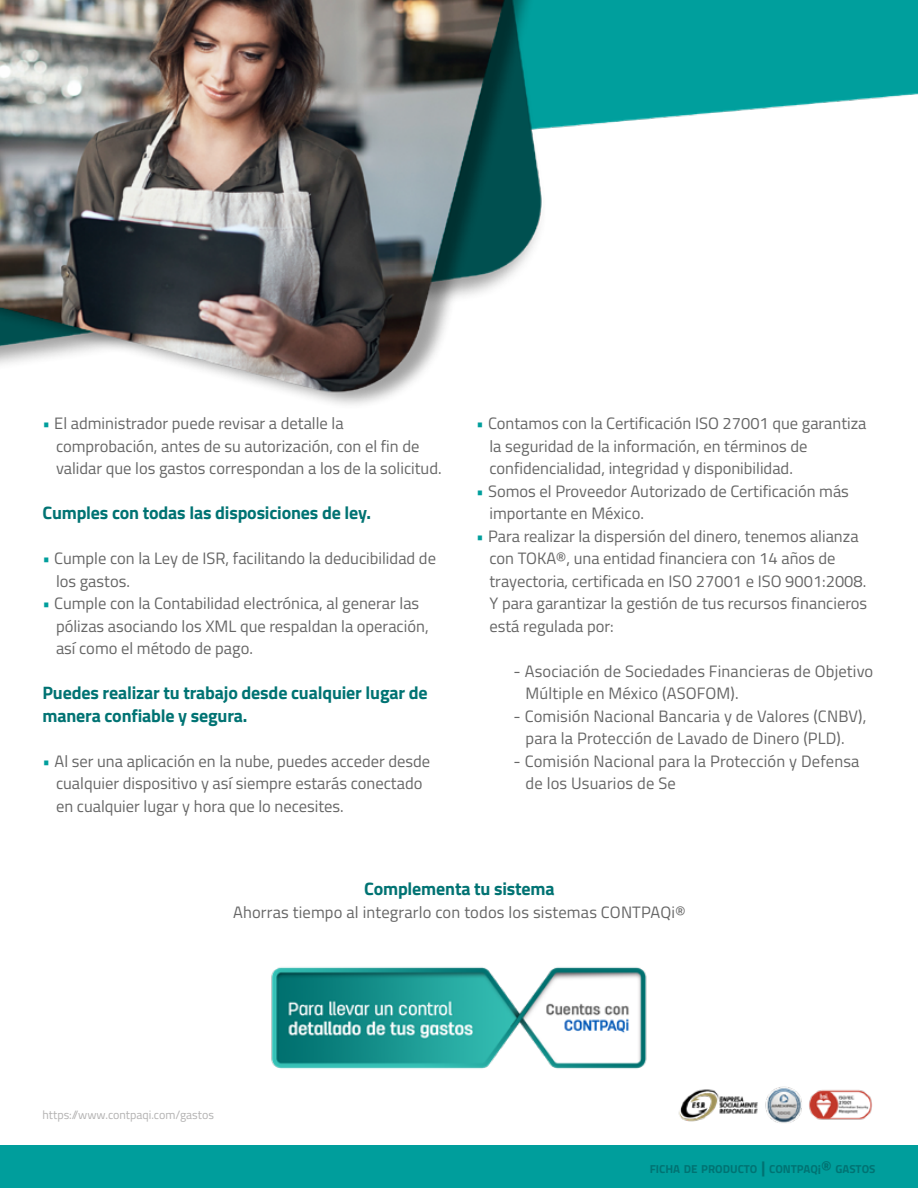
<style>
.page{position:relative;width:918px;height:1188px;background:#fff}
.page>*{position:absolute;margin:0;border:0;box-sizing:border-box;transform-origin:0 0}
.t1{font:700 18px/22.5px "Titillium Web";letter-spacing:-.01em;color:#007373}
.t2{font:16.5px/22.5px "Titillium Web";color:#666}
.t3{font:12px "Titillium Web";color:#b3b2b2}
.t4{font:700 11.55px "Titillium Web";color:#007373}
.s1{color:#009e9c}
.s2{font-size:16.5px}
.s3{font-size:12.75px}
</style>
<div class="page">
<div style="left:0;top:1145px;width:918px;height:43px;background:#009e9c"></div>
<img style="left:0;top:0;width:918px;height:405px">
<img style="left:678px;top:1086px;width:194px;height:37px">
<img style="left:271px;top:967px;width:376px;height:102px">
<p class="t2" style="left:56px;top:411px;width:387px;text-indent:-13px"><span class="s1">•</span> El administrador puede revisar a detalle la comprobación, antes de su autorización, con el fin de validar que los gastos correspondan a los de la solicitud.</p>
<p class="t1" style="left:43px;top:501px;width:330px">Cumples con todas las disposiciones de ley.</p>
<p class="t2" style="left:56px;top:546px;width:382px;text-indent:-13px"><span class="s1">•</span> Cumple con la Ley de ISR, facilitando la deducibilidad de los gastos.</p>
<p class="t2" style="left:56px;top:591px;width:374px;text-indent:-13px"><span class="s1">•</span> Cumple con la Contabilidad electrónica, al generar las pólizas asociando los XML que respaldan la operación, así como el método de pago.</p>
<p class="t1" style="left:43px;top:681px;width:387px">Puedes realizar tu trabajo desde cualquier lugar de manera confiable y segura.</p>
<p class="t2" style="left:56px;top:749px;width:376px;text-indent:-13px"><span class="s1">•</span> Al ser una aplicación en la nube, puedes acceder desde cualquier dispositivo y así siempre estarás conectado en cualquier lugar y hora que lo necesites.</p>
<p class="t2" style="left:490px;top:411px;width:379px;text-indent:-13px"><span class="s1">•</span> Contamos con la Certificación ISO 27001 que garantiza la seguridad de la información, en términos de confidencialidad, integridad y disponibilidad.</p>
<p class="t2" style="left:490px;top:479px;width:361px;text-indent:-13px"><span class="s1">•</span> Somos el Proveedor Autorizado de Certificación más importante en México.</p>
<p class="t2" style="left:490px;top:524px;width:379px;text-indent:-13px"><span class="s1">•</span> Para realizar la dispersión del dinero, tenemos alianza con TOKA®, una entidad financiera con 14 años de trayectoria, certificada en ISO 27001 e ISO 9001:2008.<br>Y para garantizar la gestión de tus recursos financieros está regulada por:</p>
<p class="t2" style="left:526px;top:659px;width:349px;text-indent:-12px">- Asociación de Sociedades Financieras de Objetivo<br>Múltiple en México (ASOFOM).</p>
<p class="t2" style="left:526px;top:704px;width:343px;text-indent:-12px">- Comisión Nacional Bancaria y de Valores (CNBV), para la Protección de Lavado de Dinero (PLD).</p>
<p class="t2" style="left:526px;top:749px;width:336px;text-indent:-12px">- Comisión Nacional para la Protección y Defensa de los Usuarios de Se</p>
<p class="t1" style="left:364px;top:877px;width:192px">Complementa tu sistema</p>
<p class="t2" style="left:233px;top:900px;width:454px">Ahorras tiempo al integrarlo con todos los sistemas CONTPAQi®</p>
<p class="t3" style="left:43px;top:1106px;width:173px">https://www.contpaqi.com/gastos</p>
<p class="t4" style="left:650px;top:1160px;width:227px">FICHA DE PRODUCTO <span class="s2">|</span> CONTPAQ<span class="s3">i</span><span class="s2">®</span> GASTOS</p>
</div>
